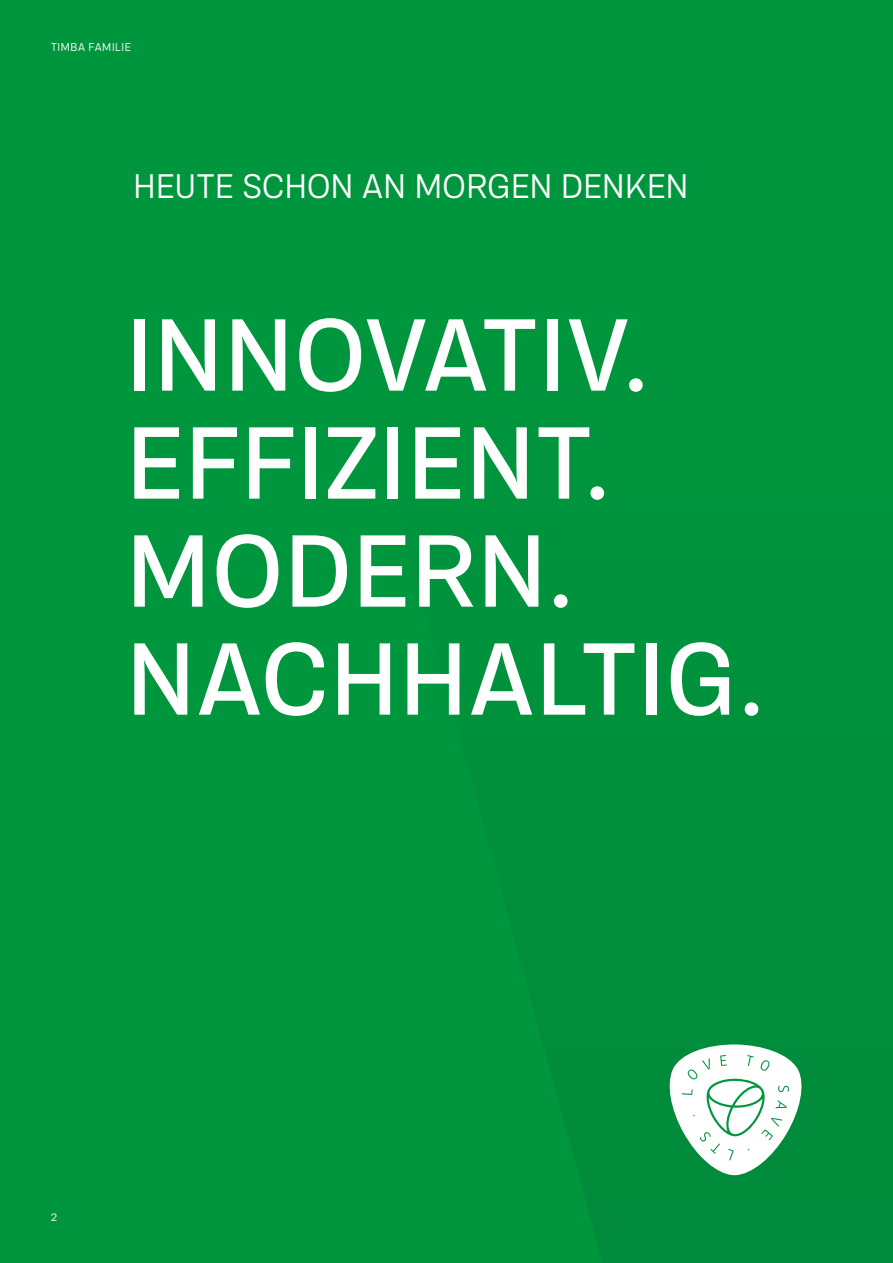
<style>
.page{position:relative;width:893px;height:1263px;background:#00963e}
.page>*{position:absolute;margin:0;border:0;box-sizing:border-box;transform-origin:0 0}
.t1{font:500 108px/108px "Konkret Grotesk Pro";letter-spacing:.02em;color:#fff}
.t2{font:36px "Konkret Grotesk Pro";letter-spacing:.015em;color:#fff}
.t3{font:12px "Konkret Grotesk Pro";letter-spacing:.05em;color:#fff}
</style>
<div class="page">
<div style="left:569px;top:1139px;width:324px;height:124px;background:#008a3b"></div>
<svg style="left:666px;top:1044px;width:139px;height:131px"></svg>
<p class="t3" style="left:51px;top:38px;width:82px">TIMBA FAMILIE</p>
<p class="t2" style="left:133px;top:160px;width:556px">HEUTE SCHON AN MORGEN DENKEN</p>
<p class="t1" style="left:127px;top:292px;width:638px">INNOVATIV.<br>EFFIZIENT.<br>MODERN.<br>NACHHALTIG.</p>
<p class="t3" style="left:51px;top:1208px;width:7px">2</p>
</div>
